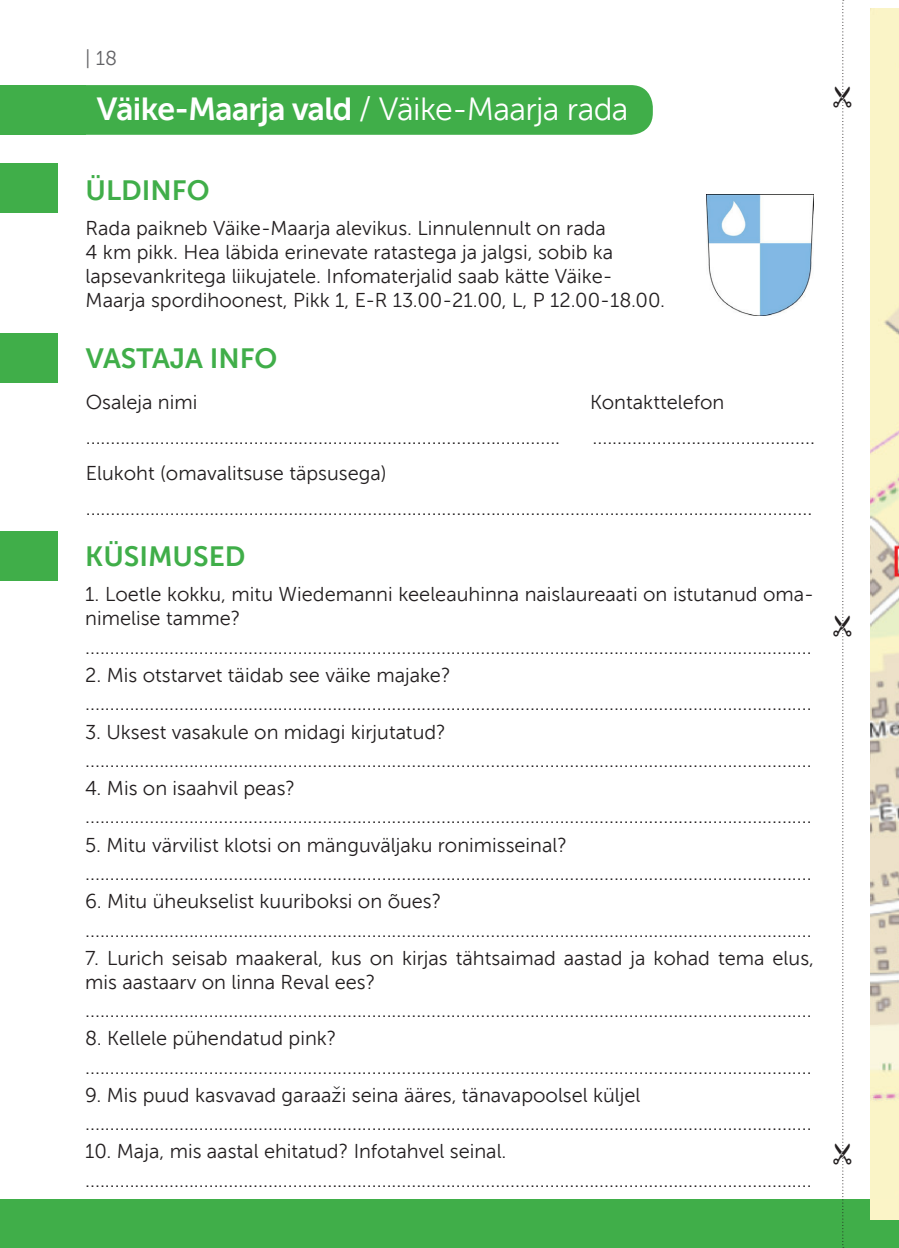
<style>
.page{position:relative;width:899px;height:1248px;background:#fff}
.page>*{position:absolute;margin:0;border:0;box-sizing:border-box;transform-origin:0 0}
.t1{font:32px "Museo Sans 300";letter-spacing:-.02em;color:#fff}
.t2{font:28px "Museo Sans 700";color:#40ae49}
.t3{font:20px/28.2px "Museo Sans 300";color:#231f20}
.t4{font:20px "Museo Sans 300";color:#636366}
.t5{font:14px "Museo Sans 300";color:#231f20}
.s1{font-family:"Museo Sans 700"}
</style>
<div class="page">
<div style="left:0;top:1199px;width:899px;height:48px;background:#40ae49"></div>
<div style="left:0;top:85px;width:86px;height:50px;background:#40ae49"></div>
<div style="left:86px;top:85px;width:567px;height:50px;background:#40ae49"></div>
<div style="left:0;top:163px;width:57px;height:50px;background:#40ae49"></div>
<img style="left:870px;top:8px;width:29px;height:1211px">
<img style="left:706px;top:194px;width:108px;height:122px">
<div style="left:0;top:333px;width:57px;height:49px;background:#40ae49"></div>
<div style="left:0;top:531px;width:57px;height:49px;background:#40ae49"></div>
<svg style="left:833px;top:0;width:18px;height:1248px"></svg>
<p class="t4" style="left:85px;top:47px;width:34px">| 18</p>
<h1 class="t1" style="left:97px;top:92px;width:533px"><span class="s1">Väike-Maarja vald</span> / Väike-Maarja rada</h1>
<h2 class="t2" style="left:86px;top:174px;width:125px">ÜLDINFO</h2>
<p class="t3" style="left:86px;top:216px;width:581px;line-height:24px">Rada paikneb Väike-Maarja alevikus. Linnulennult on rada<br>4 km pikk. Hea läbida erinevate ratastega ja jalgsi, sobib ka lapsevankritega liikujatele. Infomaterjalid saab kätte Väike-Maarja spordihoonest, Pikk 1, E-R 13.00-21.00, L, P 12.00-18.00.</p>
<h2 class="t2" style="left:86px;top:342px;width:193px">VASTAJA INFO</h2>
<p class="t3" style="left:86px;top:388px;width:113px">Osaleja nimi</p>
<p class="t3" style="left:590px;top:388px;width:136px">Kontakttelefon</p>
<p class="t3" style="left:86px;top:423px;width:476px">................................................................................................</p>
<p class="t3" style="left:592px;top:423px;width:224px">.............................................</p>
<p class="t3" style="left:86px;top:455px;width:728px;line-height:35.4px">Elukoht (omavalitsuse täpsusega) ...................................................................................................................................................</p>
<h2 class="t2" style="left:85px;top:541px;width:162px">KÜSIMUSED</h2>
<p class="t3" style="left:85px;top:582px;width:730px;line-height:24px">1. Loetle kokku, mitu Wiedemanni keeleauhinna naislaureaati on istutanud oma&shy;nimelise tamme?</p>
<p class="t3" style="left:85px;top:633px;width:728px">...................................................................................................................................................</p>
<p class="t3" style="left:85px;top:661px;width:728px">2. Mis otstarvet täidab see väike majake? ...................................................................................................................................................</p>
<p class="t3" style="left:85px;top:717px;width:728px">3. Uksest vasakule on midagi kirjutatud? ...................................................................................................................................................</p>
<p class="t3" style="left:85px;top:774px;width:728px">4. Mis on isaahvil peas? ...................................................................................................................................................</p>
<p class="t3" style="left:85px;top:830px;width:728px">5. Mitu värvilist klotsi on mänguväljaku ronimisseinal? ...................................................................................................................................................</p>
<p class="t3" style="left:85px;top:887px;width:728px">6. Mitu üheukselist kuuriboksi on õues? ...................................................................................................................................................</p>
<p class="t3" style="left:85px;top:945px;width:730px;line-height:24px">7. Lurich seisab maakeral, kus on kirjas tähtsaimad aastad ja kohad tema elus, mis aastaarv on linna Reval ees?</p>
<p class="t3" style="left:85px;top:996px;width:728px">...................................................................................................................................................</p>
<p class="t3" style="left:85px;top:1024px;width:728px">8. Kellele pühendatud pink? ...................................................................................................................................................</p>
<p class="t3" style="left:85px;top:1080px;width:728px">9. Mis puud kasvavad garaazi seina ääres, tänavapoolsel küljel ...................................................................................................................................................</p>
<p class="t3" style="left:85px;top:1137px;width:728px">10. Maja, mis aastal ehitatud? Infotahvel seinal. ...................................................................................................................................................</p>
<p class="t5" style="left:328px;top:1089px;width:6px;rotate:-90deg">‹</p>
</div>
